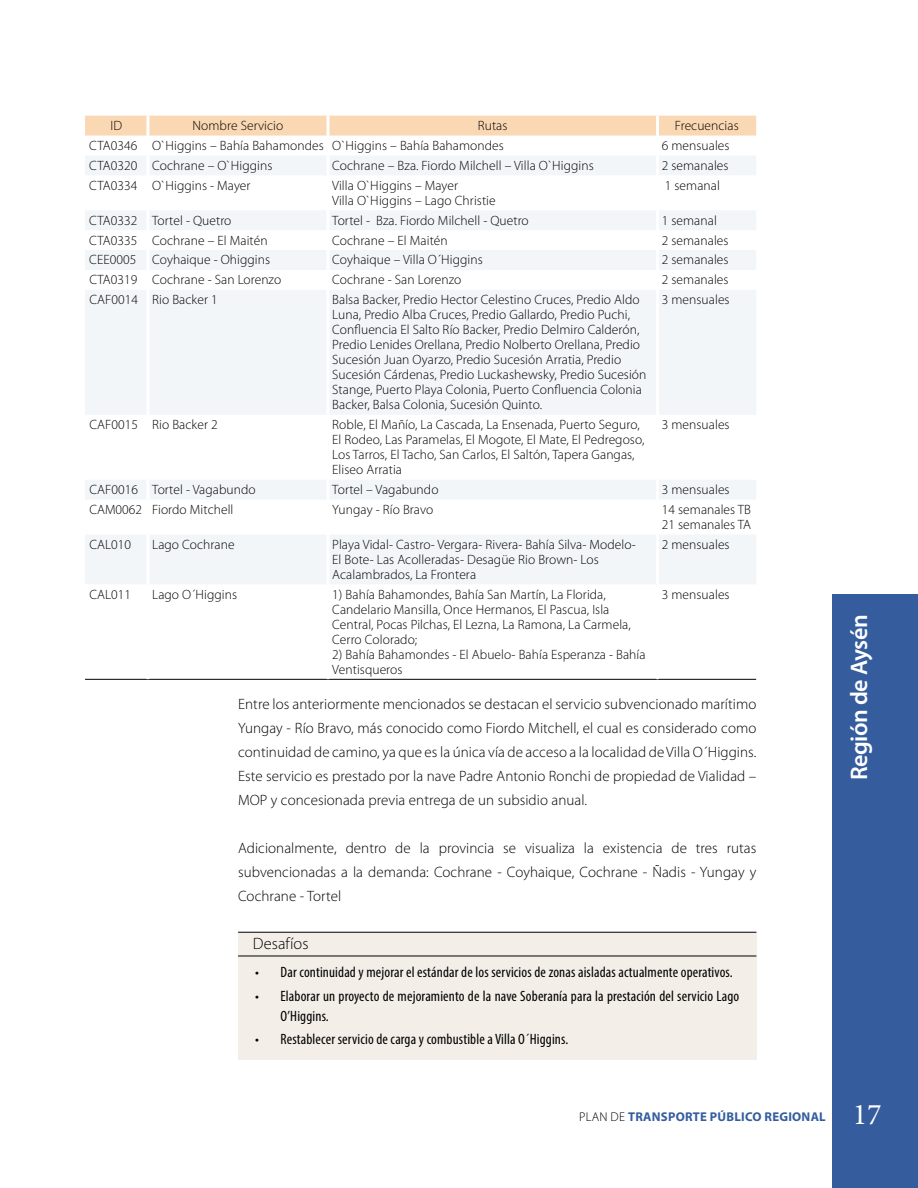
<style>
.page{position:relative;width:918px;height:1188px;background:#fff}
.page>*{position:absolute;margin:0;border:0;box-sizing:border-box;transform-origin:0 0}
.t1{font:30px "Minion Pro";color:#fff}
.t2{font:600 24px "Myriad Pro";letter-spacing:-.02em;color:#fff}
.t3{font:300 16.5px "Myriad Pro";letter-spacing:.005em;color:#000}
.t4{font:300 15px/24px "Myriad Pro";letter-spacing:.005em;color:#000;text-align:justify}
.t5{font:condensed 15px/19.5px "Myriad Pro";letter-spacing:.01em;color:#000}
.t6{font:300 13.5px/15px "Myriad Pro";letter-spacing:.005em;color:#000}
.t7{font:700 12.75px "Myriad Pro";letter-spacing:.02em;color:#355d9e}
.s1{font-weight:300;color:#000}
</style>
<div class="page">
<div style="left:833px;top:594px;width:85px;height:594px;background:#355d9e"></div>
<div style="left:238px;top:932px;width:518px;height:128px;background:#f3eee8"></div>
<div style="left:85px;top:116px;width:671px;height:20px;background:#fad8b3"></div>
<svg style="left:85px;top:156px;width:671px;height:428px;fill:#f3f6f8"></svg>
<hr style="left:85px;top:679px;width:63px;height:1px;background:#000">
<hr style="left:148px;top:679px;width:180px;height:1px;background:#000">
<hr style="left:328px;top:679px;width:330px;height:1px;background:#000">
<hr style="left:658px;top:679px;width:98px;height:1px;background:#000">
<hr style="left:146px;top:116px;width:3px;height:20px;background:#fff">
<hr style="left:326px;top:116px;width:3px;height:20px;background:#fff">
<hr style="left:656px;top:116px;width:3px;height:20px;background:#fff">
<hr style="left:146px;top:155px;width:3px;height:20px;background:#fff">
<hr style="left:326px;top:155px;width:3px;height:20px;background:#fff">
<hr style="left:656px;top:155px;width:3px;height:20px;background:#fff">
<hr style="left:146px;top:175px;width:3px;height:35px;background:#fff">
<hr style="left:326px;top:175px;width:3px;height:35px;background:#fff">
<hr style="left:656px;top:175px;width:3px;height:35px;background:#fff">
<hr style="left:146px;top:210px;width:3px;height:20px;background:#fff">
<hr style="left:326px;top:210px;width:3px;height:20px;background:#fff">
<hr style="left:656px;top:210px;width:3px;height:20px;background:#fff">
<hr style="left:146px;top:230px;width:3px;height:20px;background:#fff">
<hr style="left:326px;top:230px;width:3px;height:20px;background:#fff">
<hr style="left:656px;top:230px;width:3px;height:20px;background:#fff">
<hr style="left:146px;top:250px;width:3px;height:20px;background:#fff">
<hr style="left:326px;top:250px;width:3px;height:20px;background:#fff">
<hr style="left:656px;top:250px;width:3px;height:20px;background:#fff">
<hr style="left:146px;top:270px;width:3px;height:20px;background:#fff">
<hr style="left:326px;top:270px;width:3px;height:20px;background:#fff">
<hr style="left:656px;top:270px;width:3px;height:20px;background:#fff">
<hr style="left:146px;top:290px;width:3px;height:125px;background:#fff">
<hr style="left:326px;top:290px;width:3px;height:125px;background:#fff">
<hr style="left:656px;top:290px;width:3px;height:125px;background:#fff">
<hr style="left:146px;top:415px;width:3px;height:65px;background:#fff">
<hr style="left:326px;top:415px;width:3px;height:65px;background:#fff">
<hr style="left:656px;top:415px;width:3px;height:65px;background:#fff">
<hr style="left:146px;top:480px;width:3px;height:20px;background:#fff">
<hr style="left:326px;top:480px;width:3px;height:20px;background:#fff">
<hr style="left:656px;top:480px;width:3px;height:20px;background:#fff">
<hr style="left:146px;top:500px;width:3px;height:35px;background:#fff">
<hr style="left:326px;top:500px;width:3px;height:35px;background:#fff">
<hr style="left:656px;top:500px;width:3px;height:35px;background:#fff">
<hr style="left:146px;top:535px;width:3px;height:49px;background:#fff">
<hr style="left:326px;top:535px;width:3px;height:49px;background:#fff">
<hr style="left:656px;top:535px;width:3px;height:49px;background:#fff">
<hr style="left:238px;top:932px;width:518px;height:1px;background:#000">
<hr style="left:238px;top:956px;width:518px;height:1px;background:#000">
<p class="t6" style="left:111px;top:118px;width:13px">ID</p>
<p class="t6" style="left:193px;top:118px;width:92px">Nombre Servicio</p>
<p class="t6" style="left:478px;top:118px;width:31px">Rutas</p>
<p class="t6" style="left:675px;top:118px;width:65px">Frecuencias</p>
<p class="t6" style="left:89px;top:138px;width:416px">CTA0346 O`H iggins – Bahía Bahamondes O`H iggins – Bahía Bahamondes</p>
<p class="t6" style="left:662px;top:138px;width:69px">6 mensuales</p>
<p class="t6" style="left:89px;top:158px;width:185px">CTA0320 Cochrane – O`H iggins</p>
<p class="t6" style="left:332px;top:158px;width:263px">Cochrane – Bza. Fiordo Milchell – Villa O`H iggins</p>
<p class="t6" style="left:662px;top:158px;width:68px">2 semanales</p>
<p class="t6" style="left:89px;top:178px;width:163px">CTA0334 O`H iggins - Mayer</p>
<p class="t6" style="left:332px;top:178px;width:165px">Villa O`H iggins – Mayer<br>Villa O`H iggins – Lago Christie</p>
<p class="t6" style="left:665px;top:178px;width:57px">1 semanal</p>
<p class="t6" style="left:89px;top:213px;width:144px">CTA0332 Tortel - Quetro</p>
<p class="t6" style="left:332px;top:213px;width:198px">Tortel - Bza. Fiordo Milchell - Quetro</p>
<p class="t6" style="left:662px;top:213px;width:57px">1 semanal</p>
<p class="t6" style="left:89px;top:232px;width:180px">CTA0335 Cochrane – El Maitén</p>
<p class="t6" style="left:332px;top:232px;width:117px">Cochrane – El Maitén</p>
<p class="t6" style="left:662px;top:232px;width:68px">2 semanales</p>
<p class="t6" style="left:89px;top:252px;width:182px">CEE0005 Coyhaique - Ohiggins</p>
<p class="t6" style="left:332px;top:252px;width:152px">Coyhaique – Villa O´H iggins</p>
<p class="t6" style="left:662px;top:252px;width:68px">2 semanales</p>
<p class="t6" style="left:89px;top:272px;width:193px">CTA0319 Cochrane - San Lorenzo</p>
<p class="t6" style="left:332px;top:272px;width:131px">Cochrane - San Lorenzo</p>
<p class="t6" style="left:662px;top:272px;width:68px">2 semanales</p>
<p class="t6" style="left:89px;top:292px;width:130px">CAF0014 Rio Backer 1</p>
<p class="t6" style="left:332px;top:292px;width:316px">Balsa Backer, Predio Hector Celestino Cruces, Predio Aldo Luna, Predio Alba Cruces, Predio Gallardo, Predio Puchi, Confluencia El Salto Río Backer, Predio Delmiro Calderón, Predio Lenides Orellana, Predio Nolberto Orellana, Predio Sucesión Juan Oyarzo, Predio Sucesión Arratia, Predio Sucesión Cárdenas, Predio Luckashewsky, Predio Sucesión Stange, Puerto Playa Colonia, Puerto Confluencia Colonia Backer, Balsa Colonia, Sucesión Quinto.</p>
<p class="t6" style="left:662px;top:292px;width:69px">3 mensuales</p>
<p class="t6" style="left:89px;top:417px;width:130px">CAF0015 Rio Backer 2</p>
<p class="t6" style="left:332px;top:417px;width:314px">Roble, El Mañío, La Cascada, La Ensenada, Puerto Seguro, El Rodeo, Las Paramelas, El Mogote, El Mate, El Pedregoso, Los Tarros, El Tacho, San Carlos, El Saltón, Tapera Gangas, Eliseo Arratia</p>
<p class="t6" style="left:662px;top:417px;width:69px">3 mensuales</p>
<p class="t6" style="left:89px;top:482px;width:168px">CAF0016 Tortel - Vagabundo</p>
<p class="t6" style="left:332px;top:482px;width:108px">Tortel – Vagabundo</p>
<p class="t6" style="left:662px;top:482px;width:69px">3 mensuales</p>
<p class="t6" style="left:89px;top:502px;width:146px">CAM0062 Fiordo Mitchell</p>
<p class="t6" style="left:332px;top:502px;width:103px">Yungay - Río Bravo</p>
<p class="t6" style="left:662px;top:502px;width:91px">14 semanales TB<br>21 semanales TA</p>
<p class="t6" style="left:89px;top:537px;width:43px">CAL010</p>
<p class="t6" style="left:152px;top:537px;width:84px">Lago Cochrane</p>
<p class="t6" style="left:332px;top:537px;width:305px">Playa Vidal- Castro- Vergara- Rivera- Bahía Silva- Modelo-<br>El Bote- Las Acolleradas- Desagüe Rio Brown- Los<br>Acalambrados, La Frontera</p>
<p class="t6" style="left:662px;top:537px;width:69px">2 mensuales</p>
<p class="t6" style="left:89px;top:587px;width:43px">CAL011</p>
<p class="t6" style="left:152px;top:587px;width:86px">Lago O´H iggins</p>
<p class="t6" style="left:332px;top:587px;width:300px">1) Bahía Bahamondes, Bahía San Martín, La Florida, Candelario Mansilla, Once Hermanos, El Pascua, Isla Central, Pocas Pilchas, El Lezna, La Ramona, La Carmela, Cerro Colorado;</p>
<p class="t6" style="left:332px;top:647px;width:315px">2) Bahía Bahamondes - El Abuelo- Bahía Esperanza - Bahía<br>Ventisqueros</p>
<p class="t6" style="left:662px;top:587px;width:69px">3 mensuales</p>
<p class="t4" style="left:238px;top:692px;width:520px">Entre los anteriormente mencionados se destacan el servicio subvencionado marítimo Yungay - Río Bravo, más conocido como Fiordo Mitchell, el cual es considerado como continuidad de camino, ya que es la única vía de acceso a la localidad de Villa O´H iggins.<br>Este servicio es prestado por la nave Padre Antonio Ronchi de propiedad de Vialidad – MOP y concesionada previa entrega de un subsidio anual.</p>
<p class="t4" style="left:238px;top:836px;width:520px">Adicionalmente, dentro de la provincia se visualiza la existencia de tres rutas subvencionadas a la demanda: Cochrane - Coyhaique, Cochrane - Ñadis - Yungay y Cochrane - Tortel</p>
<p class="t3" style="left:253px;top:934px;width:57px">Desafíos</p>
<p class="t5" style="left:255px;top:963px;width:479px">• Dar continuidad y mejorar el estándar de los servicios de zonas aisladas actualmente operativos.</p>
<p class="t5" style="left:281px;top:986px;width:460px;text-indent:-25px">• Elaborar un proyecto de mejoramiento de la nave Soberanía para la prestación del servicio Lago<br>O’Higgins.</p>
<p class="t5" style="left:255px;top:1030px;width:315px">• Restablecer servicio de carga y combustible a Villa O´Higgins.</p>
<h2 class="t2" style="left:844px;top:780px;width:167px;rotate:-90deg">Región de Aysén</h2>
<p class="t7" style="left:579px;top:1109px;width:248px"><span class="s1">PLAN DE</span> TRANSPORTE PÚBLICO REGIONAL</p>
<h1 class="t1" style="left:853px;top:1094px;width:30px">17</h1>
</div>
